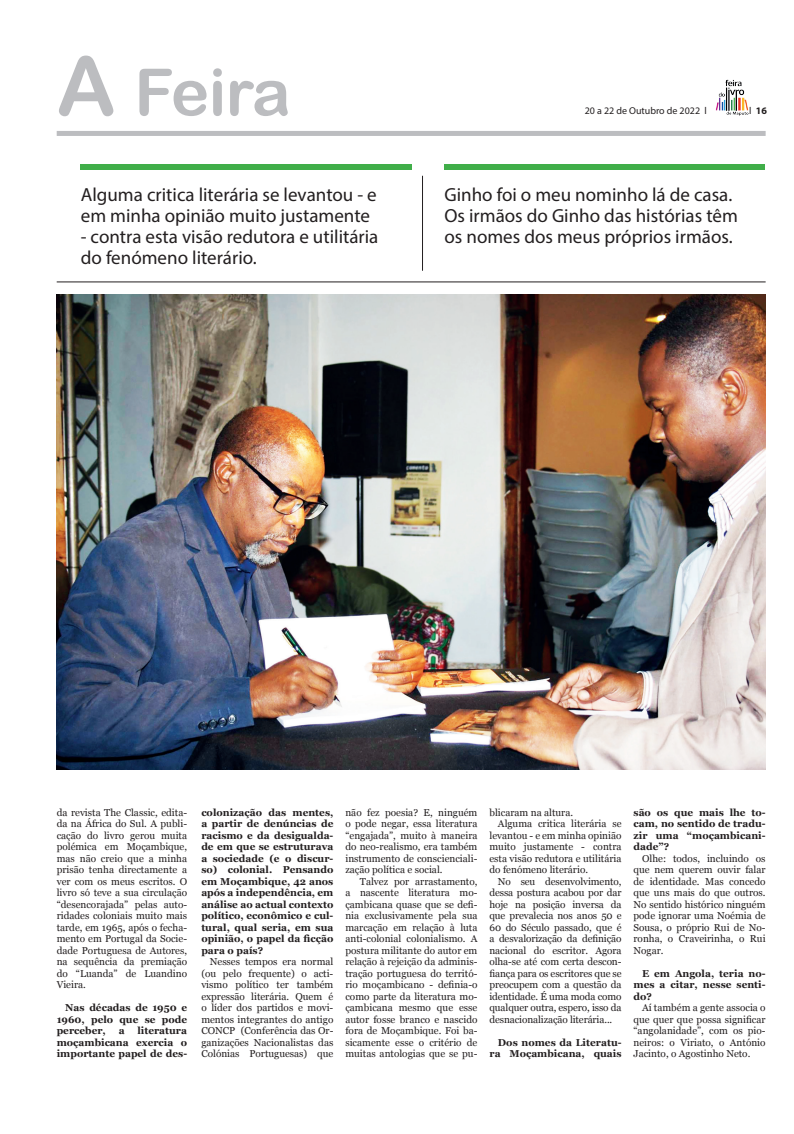
<style>
.page{position:relative;width:794px;height:1134px;background:#fff}
.page>*{position:absolute;margin:0;border:0;box-sizing:border-box;transform-origin:0 0}
.t1{font:65px "Arial Rounded MT Bold";letter-spacing:-.02em;color:#bcbdc0}
.t2{font:19px/21px "Myriad Pro";color:#231f20}
.t3{font:10px/11.5px "Georgia";color:#231f20;text-align:justify}
.t4{font:700 10px/11.5px "Georgia";color:#231f20;text-align:justify}
.t5{font:10px "Myriad Pro";color:#231f20}
.t6{font:700 10px "Myriad Pro";color:#231f20}
.s1{font-size:82px}
.s2{font-weight:400}
</style>
<div class="page">
<div style="left:57px;top:131px;width:708px;height:5px;background:#bcbdc0"></div>
<img style="left:715px;top:80px;width:34px;height:36px">
<img style="left:57px;top:295px;width:708px;height:475px">
<div style="left:81px;top:164px;width:331px;height:6px;background:#40ae49"></div>
<div style="left:444px;top:164px;width:320px;height:6px;background:#40ae49"></div>
<hr style="left:57px;top:282px;width:708px;height:1px;background:#231f20">
<hr style="left:422px;top:176px;width:1px;height:95px;background:#231f20">
<h1 class="t1" style="left:57px;top:54px;width:235px"><span class="s1">A</span> Feira</h1>
<h2 class="t2" style="left:81px;top:184px;width:297px">Alguma critica literária se levantou - e em minha opinião muito justamente</h2>
<h2 class="t2" style="left:81px;top:226px;width:299px">- contra esta visão redutora e utilitária do fenómeno literário.</h2>
<p class="t5" style="left:585px;top:104px;width:123px">20 a 22 de Outubro de 2022 l</p>
<p class="t6" style="left:749px;top:104px;width:19px"><span class="s2">l</span> 16</p>
<h2 class="t2" style="left:444px;top:184px;width:295px">Ginho foi o meu nominho lá de casa.<br>Os irmãos do Ginho das histórias têm os nomes dos meus próprios irmãos.</h2>
<p class="t3" style="left:57px;top:806px;width:132px">da revista The Classic, edita&shy;da na África do Sul. A publi&shy;cação do livro gerou muita polémica em Moçambique, mas não creio que a minha prisão tenha directamente a ver com os meus escritos. O livro só teve a sua circulação “desencorajada” pelas auto&shy;ridades coloniais muito mais tarde, em 1965, após o fecha&shy;mento em Portugal da Socie&shy;dade Portuguesa de Autores, na sequência da premiação do “Luanda” de Luandino Vieira.</p>
<p class="t4" style="left:57px;top:1001px;width:132px;text-indent:8px">Nas décadas de 1950 e 1960, pelo que se pode perceber,</p>
<p class="t4" style="left:57px;top:1024px;width:132px;text-indent:81px">literatura moçambicana exercia o importante papel de des-</p>
<p class="t4" style="left:119px;top:1024px;width:7px">a</p>
<p class="t4" style="left:201px;top:806px;width:134px">colonização das mentes, a partir de denúncias de racismo e da desigualda&shy;de em que se estruturava a sociedade (e o discur&shy;so) colonial. Pensando em Moçambique, 42 anos após a independência, em análise ao actual contexto político, econômico e cul&shy;tural, qual seria, em sua opinião, o papel da ficção para o país?</p>
<p class="t3" style="left:201px;top:955px;width:134px;text-indent:8px">Nesses tempos era normal (ou pelo frequente) o acti&shy;vismo político ter também expressão literária. Quem é o líder dos partidos e movi&shy;mentos integrantes do antigo CONCP (Conferência das Or&shy;ganizações Nacionalistas das Colónias Portuguesas) que</p>
<p class="t3" style="left:345px;top:806px;width:134px">não fez poesia? E, ninguém o pode negar, essa literatura “engajada”, muito à maneira do neo-realismo, era também instrumento de conscienciali&shy;zação política e social.</p>
<p class="t3" style="left:345px;top:875px;width:134px;text-indent:14px">Talvez por arrastamento, a nascente literatura mo&shy;çambicana quase que se defi&shy;nia exclusivamente pela sua marcação em relação à luta anti-colonial colonialismo. A postura militante do autor em relação à rejeição da adminis&shy;tração portuguesa do territó&shy;rio moçambicano - definia-o como parte da literatura mo&shy;çambicana mesmo que esse autor fosse branco e nascido fora de Moçambique. Foi ba&shy;sicamente esse o critério de muitas antologias que se pu-</p>
<p class="t3" style="left:489px;top:806px;width:85px">blicaram na altura.</p>
<p class="t3" style="left:498px;top:817px;width:125px">Alguma critica literária se</p>
<p class="t3" style="left:489px;top:829px;width:134px">levantou - e em minha opinião</p>
<p class="t3" style="left:489px;top:840px;width:134px">muito justamente - contra</p>
<p class="t3" style="left:489px;top:852px;width:134px">esta visão redutora e utilitária</p>
<p class="t3" style="left:489px;top:863px;width:100px">do fenómeno literário.</p>
<p class="t3" style="left:498px;top:875px;width:125px">No seu desenvolvimento,</p>
<p class="t3" style="left:489px;top:886px;width:133px">dessa postura acabou por dar</p>
<p class="t3" style="left:489px;top:898px;width:134px">hoje na posição inversa da</p>
<p class="t3" style="left:489px;top:909px;width:134px">que prevalecia nos anos 50 e</p>
<p class="t3" style="left:489px;top:921px;width:133px">60 do Século passado, que é</p>
<p class="t3" style="left:489px;top:932px;width:134px">a desvalorização da definição</p>
<p class="t3" style="left:489px;top:944px;width:134px">nacional do escritor. Agora</p>
<p class="t3" style="left:489px;top:955px;width:134px">olha-se até com certa descon-</p>
<p class="t3" style="left:489px;top:967px;width:134px">fiança para os escritores que se</p>
<p class="t3" style="left:489px;top:978px;width:133px">preocupem com a questão da</p>
<p class="t3" style="left:489px;top:990px;width:133px">identidade. É uma moda como</p>
<p class="t3" style="left:489px;top:1001px;width:134px">qualquer outra, espero, isso da</p>
<p class="t3" style="left:489px;top:1013px;width:124px">desnacionalização literária...</p>
<p class="t4" style="left:489px;top:1036px;width:134px;text-align:right">Dos nomes da Literatu&shy;ra Moçambicana, quais</p>
<p class="t4" style="left:633px;top:806px;width:134px">são os que mais lhe to&shy;cam, no sentido de tradu&shy;zir uma “moçambicani&shy;dade”?</p>
<p class="t3" style="left:633px;top:852px;width:134px;text-indent:8px">Olhe: todos, incluindo os que nem querem ouvir falar de identidade. Mas concedo que uns mais do que outros.<br>No sentido histórico ninguém pode ignorar uma Noémia de Sousa, o próprio Rui de No&shy;ronha, o Craveirinha, o Rui Nogar.</p>
<p class="t4" style="left:633px;top:967px;width:134px;text-indent:8px">E em Angola, teria no&shy;mes a citar, nesse senti&shy;do?</p>
<p class="t3" style="left:633px;top:1001px;width:134px;text-indent:8px">Aí também a gente associa o que quer que possa significar “angolanidade”, com os pio&shy;neiros: o Viriato, o António Jacinto, o Agostinho Neto.</p>
</div>
